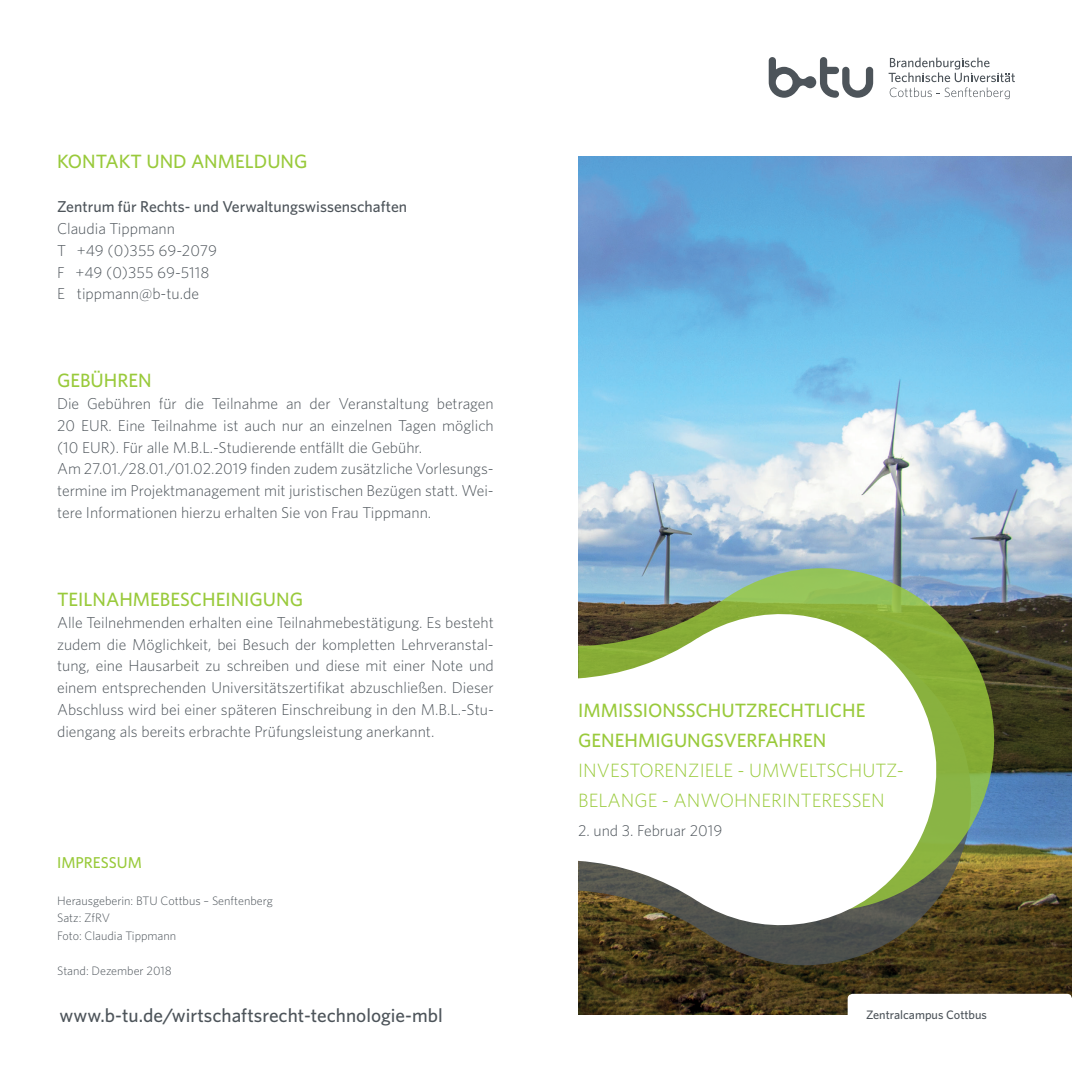
<style>
.page{position:relative;width:1072px;height:1072px;background:#fff}
.page>*{position:absolute;margin:0;border:0;box-sizing:border-box;transform-origin:0 0}
.t1{font:500 19.25px/29.8px "Whitney";color:#99ca3b}
.t2{font:300 19.25px/29.8px "Whitney";color:#99ca3b}
.t3{font:500 19.25px "Whitney";color:#4d545a}
.t4{font:300 15.75px/21.9px "Whitney";color:#4d545a}
.t5{font:500 15.75px "Whitney";color:#4d545a}
.t6{font:500 15.75px "Whitney";color:#99ca3b}
.t7{font:300 12.25px/17.5px "Whitney";color:#4d545a}
.t8{font:500 12.25px "Whitney";color:#4d545a}
</style>
<div class="page">
<img style="left:578px;top:156px;width:493px;height:858px">
<svg style="left:578px;top:911px;width:394px;height:54px;background:#453d27"></svg>
<svg style="left:578px;top:568px;width:417px;height:343px;background:#7f9e75"></svg>
<svg style="left:578px;top:600px;width:373px;height:339px"></svg>
<div style="left:847px;top:993px;width:224px;height:43px;background:#fff;border-radius:5px"></div>
<svg style="left:768px;top:57px;width:105px;height:41px"></svg>
<svg style="left:888px;top:57px;width:126px;height:42px"></svg>
<p class="t1" style="left:57px;top:146px;width:252px">KONTAKT UND ANMELDUNG</p>
<p class="t5" style="left:57px;top:196px;width:351px">Zentrum für Rechts- und Verwaltungswissenschaften</p>
<p class="t4" style="left:57px;top:217px;width:161px">Claudia Tippmann<br>T +49 (0)355 69-2079<br>F +49 (0)355 69-5118<br>E tippmann@b-tu.de</p>
<p class="t1" style="left:57px;top:365px;width:96px">GEBÜHREN</p>
<p class="t4" style="left:57px;top:392px;width:438px">Die Gebühren für die Teilnahme an der Veranstaltung betragen 20 EUR. Eine Teilnahme ist auch nur an einzelnen Tagen möglich (10 EUR). Für alle M.B.L.-Studierende entfällt die Gebühr.<br>Am 27.01./28.01./01.02.2019 finden zudem zusätzliche Vorlesungs&shy;termine im Projektmanagement mit juristischen Bezügen statt. Wei&shy;tere Informationen hierzu erhalten Sie von Frau Tippmann.</p>
<p class="t1" style="left:57px;top:584px;width:247px">TEILNAHMEBESCHEINIGUNG</p>
<p class="t4" style="left:57px;top:610px;width:438px;text-align:justify">Alle Teilnehmenden erhalten eine Teilnahmebestätigung. Es besteht zudem die Möglichkeit, bei Besuch der kompletten Lehrveranstal&shy;tung, eine Hausarbeit zu schreiben und diese mit einer Note und einem entsprechenden Universitätszertifikat abzuschließen. Dieser Abschluss wird bei einer späteren Einschreibung in den M.B.L.-Stu&shy;diengang als bereits erbrachte Prüfungsleistung anerkannt.</p>
<p class="t6" style="left:57px;top:852px;width:86px">IMPRESSUM</p>
<p class="t7" style="left:57px;top:891px;width:217px">Herausgeberin: BTU Cottbus – Senftenberg<br>Satz: ZfRV<br>Foto: Claudia Tippmann</p>
<p class="t7" style="left:57px;top:961px;width:116px">Stand: Dezember 2018</p>
<p class="t1" style="left:578px;top:695px;width:289px">IMMISSIONSSCHUTZRECHTLICHE<br>GENEHMIGUNGSVERFAHREN</p>
<p class="t2" style="left:578px;top:754px;width:327px">INVESTORENZIELE - UMWELTSCHUTZ-<br>BELANGE - ANWOHNERINTERESSEN</p>
<p class="t4" style="left:578px;top:819px;width:146px">2. und 3. Februar 2019</p>
<p class="t3" style="left:60px;top:1002px;width:384px">www.b-tu.de/wirtschaftsrecht-technologie-mbl</p>
<p class="t8" style="left:866px;top:1006px;width:122px">Zentralcampus Cottbus</p>
</div>
